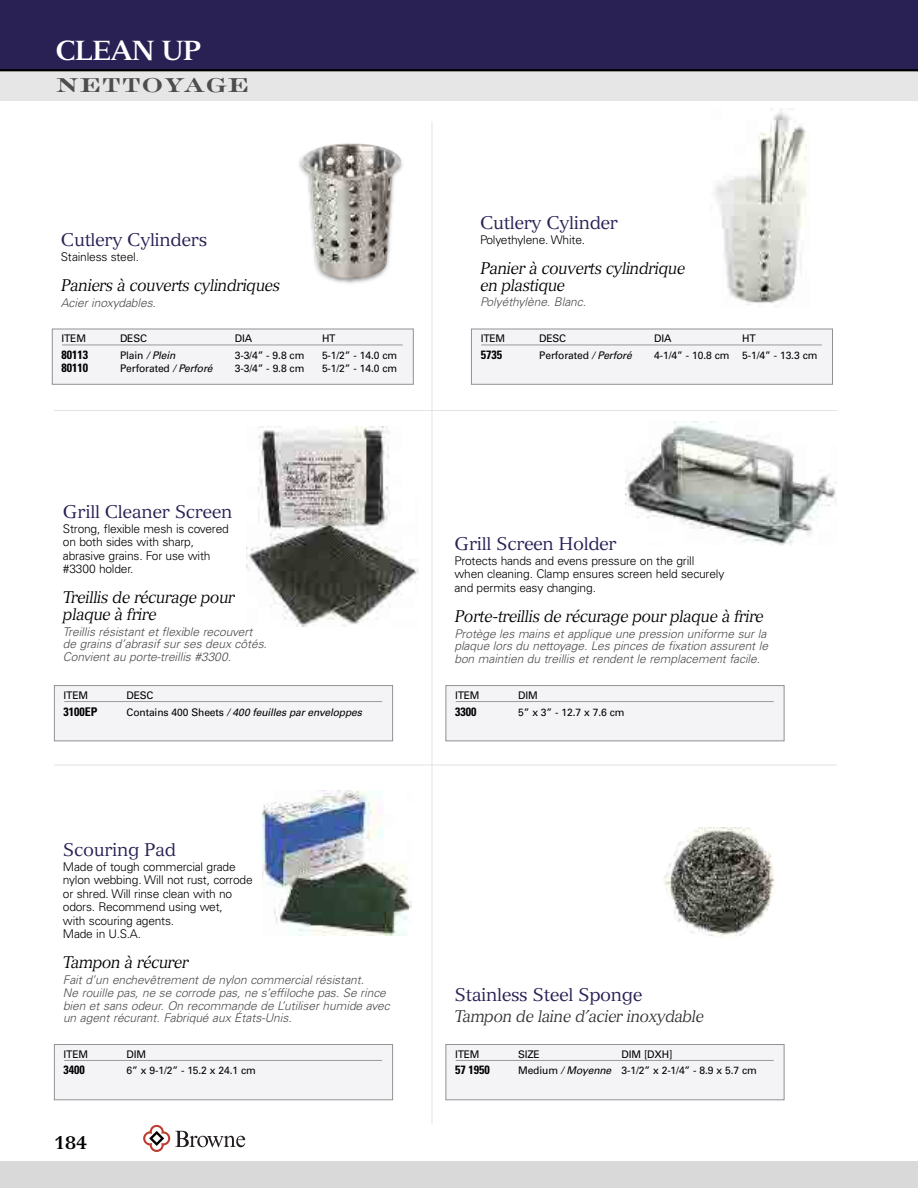
<style>
.page{position:relative;width:918px;height:1188px;background:#fff}
.page>*{position:absolute;margin:0;border:0;box-sizing:border-box;transform-origin:0 0}
.t1{font:36px "Engravers LH Bold Face";color:#4d4d4d}
.t2{font:700 27px "Versailles";letter-spacing:-.045em;color:#fff}
.t3{font:18px "Versailles";letter-spacing:-.02em;color:#292054}
.t4{font:700 18px "Versailles";color:#000}
.t5{font:italic 16.5px/16.5px "Versailles";letter-spacing:-.03em;color:#000;scale:.95 1}
.t6{font:italic 16.5px "Versailles";letter-spacing:-.03em;color:#333;scale:.95 1}
.t7{font:italic 300 12px/12.8px "Univers";letter-spacing:-.005em;color:#4d4d4d}
.t8{font:300 12px/13.5px "Univers";letter-spacing:-.015em;color:#000}
.t9{font:700 condensed 12px "Univers";color:#000}
.t10{font:10.5px "Univers";letter-spacing:-.015em;color:#000}
.t11{font:italic 10.5px "Univers";letter-spacing:-.015em;color:#000}
.s1{font-style:normal}
.s2{font-style:italic}
</style>
<div class="page">
<hr style="left:54px;top:410px;width:783px;height:1px;background:#e3e3e4">
<hr style="left:54px;top:765px;width:783px;height:1px;background:#e3e3e4">
<hr style="left:432px;top:122px;width:1px;height:1002px;background:#e3e3e4">
<svg style="left:143px;top:1125px;width:102px;height:27px"></svg>
<div style="left:0;top:67px;width:918px;height:33px;background:#e6e6e6"></div>
<div style="left:0;top:0;width:918px;height:70px;background:#292054"></div>
<div style="left:0;top:1161px;width:918px;height:27px;background:#d9d9d9"></div>
<hr style="left:0;top:69px;width:918px;height:2px;background:#000">
<img style="left:246px;top:427px;width:172px;height:199px">
<div style="left:55px;top:686px;width:337px;height:55px;background:#f4f4f7"></div>
<div style="left:54px;top:685px;width:339px;height:56px;border:1px solid #8f9193"></div>
<hr style="left:64px;top:701px;width:318px;height:1px;background:#9d9ea0">
<img style="left:626px;top:422px;width:211px;height:124px">
<div style="left:446px;top:686px;width:338px;height:55px;background:#f4f4f7"></div>
<div style="left:446px;top:685px;width:338px;height:56px;border:1px solid #8f9193"></div>
<hr style="left:456px;top:701px;width:318px;height:1px;background:#9d9ea0">
<img style="left:263px;top:791px;width:149px;height:144px">
<div style="left:55px;top:1045px;width:337px;height:54px;background:#f4f4f7"></div>
<div style="left:54px;top:1044px;width:339px;height:56px;border:1px solid #8f9193"></div>
<hr style="left:64px;top:1060px;width:318px;height:1px;background:#9d9ea0">
<div style="left:446px;top:1045px;width:338px;height:54px;background:#f4f4f7"></div>
<div style="left:446px;top:1044px;width:338px;height:56px;border:1px solid #8f9193"></div>
<hr style="left:456px;top:1060px;width:318px;height:1px;background:#9d9ea0">
<img style="left:663px;top:828px;width:112px;height:110px">
<div style="left:53px;top:329px;width:360px;height:55px;background:#f4f4f7"></div>
<div style="left:52px;top:329px;width:362px;height:56px;border:1px solid #8f9193"></div>
<hr style="left:62px;top:344px;width:341px;height:1px;background:#9d9ea0">
<div style="left:472px;top:329px;width:360px;height:55px;background:#f4f4f7"></div>
<div style="left:471px;top:329px;width:362px;height:56px;border:1px solid #8f9193"></div>
<hr style="left:481px;top:344px;width:341px;height:1px;background:#9d9ea0">
<img style="left:299px;top:143px;width:104px;height:141px">
<img style="left:301px;top:144px;width:100px;height:135px">
<img style="left:715px;top:108px;width:92px;height:197px">
<h2 class="t2" style="left:56px;top:40px;width:148px">CLEAN UP</h2>
<h1 class="t1" style="left:56px;top:58px;width:196px">nettoyage</h1>
<h3 class="t3" style="left:61px;top:233px;width:148px">Cutlery Cylinders</h3>
<p class="t8" style="left:61px;top:251px;width:80px">Stainless steel.</p>
<h3 class="t5" style="left:61px;top:278px;width:232px">Paniers à couverts cylindriques</h3>
<p class="t7" style="left:61px;top:297px;width:97px">Acier inoxydables.</p>
<p class="t10" style="left:62px;top:335px;width:26px">ITEM</p>
<p class="t10" style="left:120px;top:335px;width:28px">DESC</p>
<p class="t10" style="left:235px;top:335px;width:19px">DIA</p>
<p class="t10" style="left:322px;top:335px;width:15px">HT</p>
<p class="t9" style="left:62px;top:350px;width:28px">80113</p>
<p class="t11" style="left:120px;top:351px;width:57px"><span class="s1">Plain</span> / Plein</p>
<p class="t10" style="left:235px;top:351px;width:71px">3-3/4” - 9.8 cm</p>
<p class="t10" style="left:322px;top:351px;width:77px">5-1/2” - 14.0 cm</p>
<p class="t9" style="left:62px;top:364px;width:28px">80110</p>
<p class="t10" style="left:120px;top:365px;width:94px">Perforated <span class="s2">/ Perforé</span></p>
<p class="t10" style="left:235px;top:365px;width:71px">3-3/4” - 9.8 cm</p>
<p class="t10" style="left:322px;top:365px;width:77px">5-1/2” - 14.0 cm</p>
<h3 class="t3" style="left:63px;top:505px;width:171px">Grill Cleaner Screen</h3>
<p class="t8" style="left:63px;top:523px;width:167px">Strong, flexible mesh is covered on both sides with sharp, abrasive grains. For use with #3300 holder.</p>
<h3 class="t5" style="left:63px;top:591px;width:182px">Treillis de récurage pour plaque à frire</h3>
<p class="t7" style="left:63px;top:626px;width:206px">Treillis résistant et flexible recouvert de grains d’abrasif sur ses deux côtés.<br>Convient au porte-treillis #3300.</p>
<p class="t10" style="left:64px;top:691px;width:26px">ITEM</p>
<p class="t10" style="left:127px;top:691px;width:28px">DESC</p>
<p class="t9" style="left:64px;top:707px;width:35px">3100EP</p>
<p class="t11" style="left:127px;top:708px;width:237px"><span class="s1">Contains 400 Sheets</span> / 400 feuilles par enveloppes</p>
<h3 class="t3" style="left:63px;top:843px;width:115px">Scouring Pad</h3>
<p class="t8" style="left:63px;top:861px;width:191px">Made of tough commercial grade nylon webbing. Will not rust, corrode or shred. Will rinse clean with no odors. Recommend using wet,<br>with scouring agents.<br>Made in U.S.A.</p>
<h3 class="t5" style="left:63px;top:956px;width:134px">Tampon à récurer</h3>
<p class="t7" style="left:63px;top:975px;width:328px">Fait d’un enchevêtrement de nylon commercial résistant.<br>Ne rouille pas, ne se corrode pas, ne s’effiloche pas. Se rince bien et sans odeur. On recommande de L’utiliser humide avec un agent récurant. Fabriqué aux États-Unis.</p>
<p class="t10" style="left:64px;top:1050px;width:26px">ITEM</p>
<p class="t10" style="left:127px;top:1050px;width:21px">DIM</p>
<p class="t9" style="left:64px;top:1066px;width:23px">3400</p>
<p class="t10" style="left:127px;top:1067px;width:131px">6” x 9-1/2” - 15.2 x 24.1 cm</p>
<h3 class="t4" style="left:54px;top:1136px;width:35px">184</h3>
<h3 class="t3" style="left:480px;top:216px;width:140px">Cutlery Cylinder</h3>
<p class="t8" style="left:480px;top:234px;width:107px">Polyethylene. White.</p>
<h3 class="t5" style="left:480px;top:262px;width:217px">Panier à couverts cylindrique en plastique</h3>
<p class="t7" style="left:480px;top:297px;width:108px">Polyéthylène. Blanc.</p>
<p class="t10" style="left:481px;top:335px;width:26px">ITEM</p>
<p class="t10" style="left:539px;top:335px;width:28px">DESC</p>
<p class="t10" style="left:654px;top:335px;width:19px">DIA</p>
<p class="t10" style="left:742px;top:335px;width:15px">HT</p>
<p class="t9" style="left:481px;top:350px;width:23px">5735</p>
<p class="t10" style="left:539px;top:351px;width:94px">Perforated <span class="s2">/ Perforé</span></p>
<p class="t10" style="left:654px;top:351px;width:165px">4-1/4” - 10.8 cm 5-1/4” - 13.3 cm</p>
<h3 class="t3" style="left:454px;top:537px;width:164px">Grill Screen Holder</h3>
<p class="t8" style="left:454px;top:555px;width:271px">Protects hands and evens pressure on the grill when cleaning. Clamp ensures screen held securely and permits easy changing.</p>
<h3 class="t5" style="left:454px;top:609px;width:327px">Porte-treillis de récurage pour plaque à frire</h3>
<p class="t7" style="left:454px;top:628px;width:315px">Protège les mains et applique une pression uniforme sur la plaque lors du nettoyage. Les pinces de fixation assurent le bon maintien du treillis et rendent le remplacement facile.</p>
<p class="t10" style="left:455px;top:691px;width:26px">ITEM</p>
<p class="t10" style="left:518px;top:691px;width:21px">DIM</p>
<p class="t9" style="left:455px;top:707px;width:23px">3300</p>
<p class="t10" style="left:518px;top:708px;width:108px">5” x 3” - 12.7 x 7.6 cm</p>
<h3 class="t3" style="left:454px;top:988px;width:189px">Stainless Steel Sponge</h3>
<h3 class="t6" style="left:454px;top:1011px;width:264px">Tampon de laine d’acier inoxydable</h3>
<p class="t10" style="left:455px;top:1050px;width:26px">ITEM</p>
<p class="t10" style="left:518px;top:1050px;width:23px">SIZE</p>
<p class="t10" style="left:622px;top:1050px;width:52px">DIM [DXH]</p>
<p class="t9" style="left:455px;top:1066px;width:36px">57 1950</p>
<p class="t10" style="left:518px;top:1067px;width:240px">Medium <span class="s2">/ Moyenne</span> 3-1/2” x 2-1/4” - 8.9 x 5.7 cm</p>
</div>
